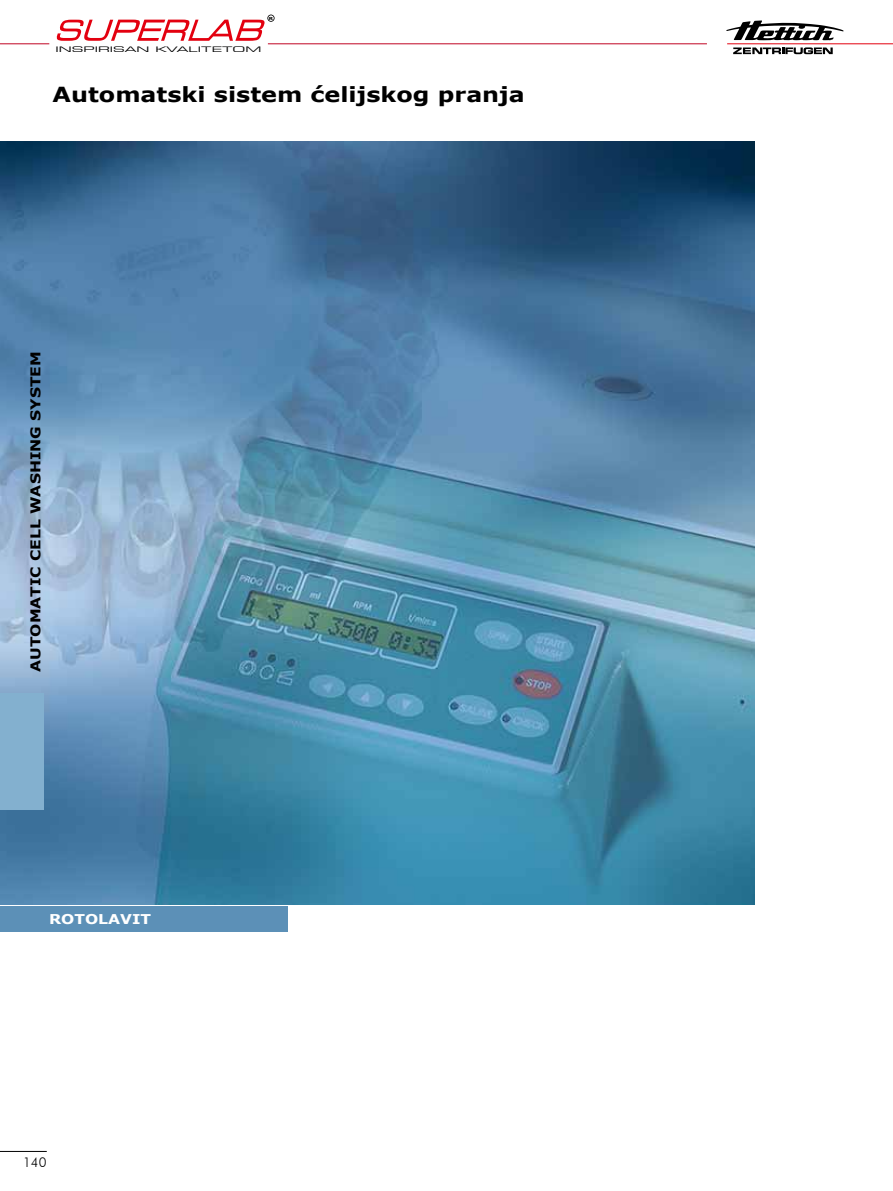
<style>
.page{position:relative;width:893px;height:1191px;background:#fff}
.page>*{position:absolute;margin:0;border:0;box-sizing:border-box;transform-origin:0 0}
.t1{font:700 20.7px "Verdana";color:#000;scale:1.15 1}
.t2{font:700 13.5px "Verdana";color:#000;scale:1.15 1}
.t3{font:700 13.5px "Verdana";color:#fff;scale:1.15 1}
.t4{font:300 13.5px "Futura BT";color:#000}
.t5{font:expanded 7.5px "Square 721 BT";color:#000;scale:1.62 1}
.t6{font:700 4.2px "Verdana";color:#000;scale:1.31 1}
</style>
<div class="page">
<hr style="left:0;top:1151px;width:47px;height:1px;background:#000">
<svg style="left:726px;top:20px;width:118px;height:21px"></svg>
<svg style="left:733px;top:47px;width:100px;height:7px"></svg>
<hr style="left:727px;top:43px;width:166px;height:1px;background:#e3000f">
<hr style="left:0;top:43px;width:49px;height:1px;background:#c10524">
<hr style="left:268px;top:43px;width:439px;height:1px;background:#c10524">
<svg style="left:57px;top:15px;width:218px;height:26px"></svg>
<img style="left:0;top:141px;width:754px;height:763px">
<div style="left:0;top:906px;width:287px;height:25px;background:#5c90b7"></div>
<div style="left:0;top:693px;width:44px;height:117px;background:#83b0cf"></div>
<p class="t6" style="left:269px;top:15px;width:5px">R</p>
<p class="t5" style="left:56px;top:44px;width:129px">INSPIRISAN KVALITETOM</p>
<p class="t1" style="left:53px;top:80px;width:412px">Automatski sistem ćelijskog pranja</p>
<p class="t2" style="left:26px;top:672px;width:280px;rotate:-90deg">AUTOMATIC CELL WASHING SYSTEM</p>
<p class="t3" style="left:49px;top:909px;width:90px">RotOLAVIT</p>
<p class="t4" style="left:23px;top:1153px;width:25px">140</p>
</div>
